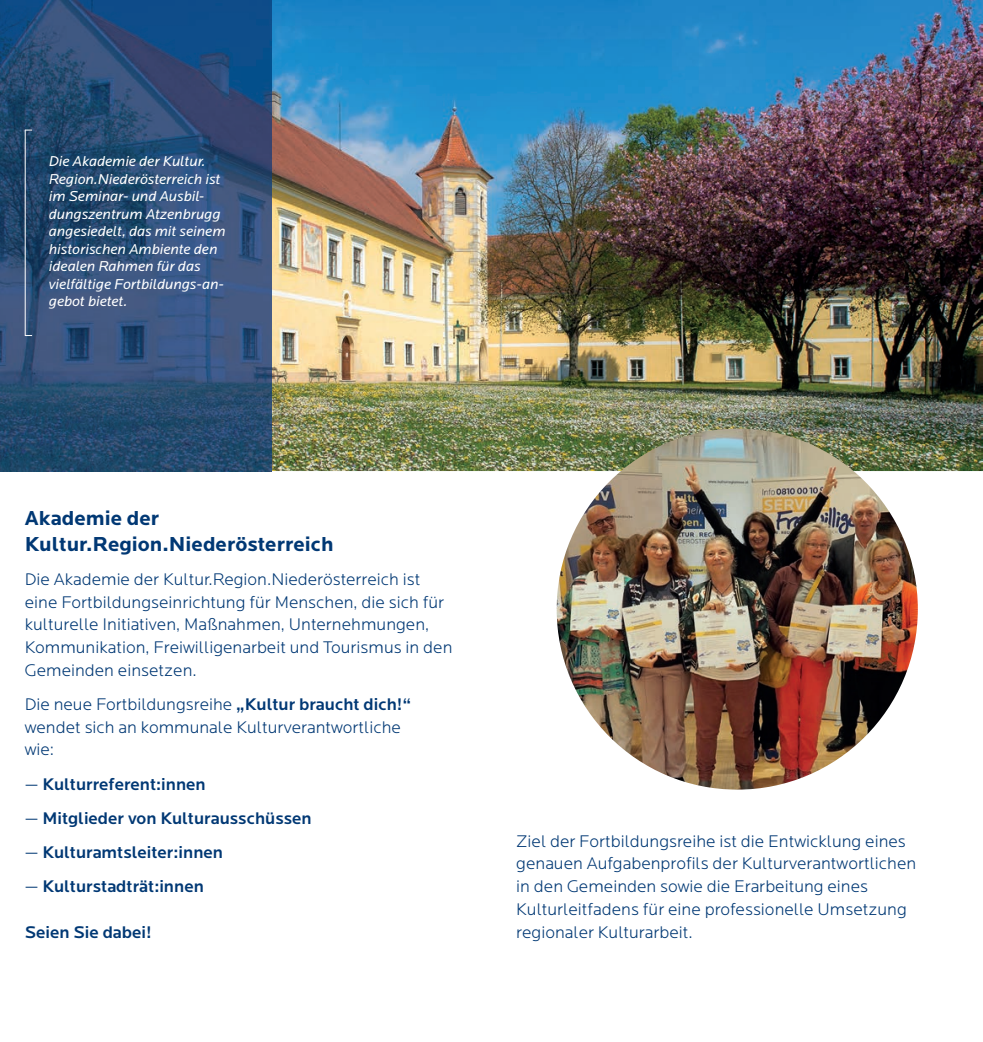
<style>
.page{position:relative;width:983px;height:1042px;background:#fff}
.page>*{position:absolute;margin:0;border:0;box-sizing:border-box;transform-origin:0 0}
.t1{font:700 21px/25.4px "Locator";color:#013874}
.t2{font:300 17.5px/22.8px "Locator";color:#013874}
.t3{font:500 17.5px "Locator";color:#013874}
.t4{font:italic 14.88px/17.5px "Locator";color:#fff}
.s1{font-weight:500}
.s2{font-weight:300}
</style>
<div class="page">
<img style="left:271px;top:0;width:711px;height:471px">
<img style="left:556px;top:429px;width:361px;height:360px;border-radius:180px">
<img style="left:0;top:0;width:271px;height:471px">
<hr style="left:25px;top:130px;width:1px;height:206px;background:#fff">
<p class="t4" style="left:49px;top:153px;width:178px">Die Akademie der Kultur.<br>Region.Niederösterreich ist im Seminar- und Ausbil&shy;dungszentrum Atzenbrugg angesiedelt, das mit seinem historischen Ambiente den idealen Rahmen für das vielfältige Fortbildungs-an&shy;gebot bietet.</p>
<p class="t1" style="left:25px;top:506px;width:310px">Akademie der<br>Kultur.Region.Niederösterreich</p>
<p class="t2" style="left:25px;top:567px;width:429px">Die Akademie der Kultur.Region.Niederösterreich ist eine Fortbildungseinrichtung für Menschen, die sich für kulturelle Initiativen, Maßnahmen, Unternehmungen, Kommunikation, Freiwilligenarbeit und Tourismus in den Gemeinden einsetzen.</p>
<p class="t2" style="left:25px;top:693px;width:388px">Die neue Fortbildungsreihe <span class="s1">„Kultur braucht dich!“ </span>wendet sich an kommunale Kulturverantwortliche wie:</p>
<p class="t3" style="left:25px;top:774px;width:182px"><span class="s2">—</span> Kulturreferent:innen</p>
<p class="t3" style="left:25px;top:808px;width:288px"><span class="s2">—</span> Mitglieder von Kulturausschüssen</p>
<p class="t3" style="left:25px;top:842px;width:200px"><span class="s2">—</span> Kulturamtsleiter:innen</p>
<p class="t3" style="left:25px;top:876px;width:180px"><span class="s2">—</span> Kulturstadträt:innen</p>
<p class="t3" style="left:25px;top:921px;width:128px">Seien Sie dabei!</p>
<p class="t2" style="left:516px;top:829px;width:401px">Ziel der Fortbildungsreihe ist die Entwicklung eines genauen Aufgabenprofils der Kulturverantwortlichen in den Gemeinden sowie die Erarbeitung eines Kulturleitfadens für eine professionelle Umsetzung regionaler Kulturarbeit.</p>
</div>
